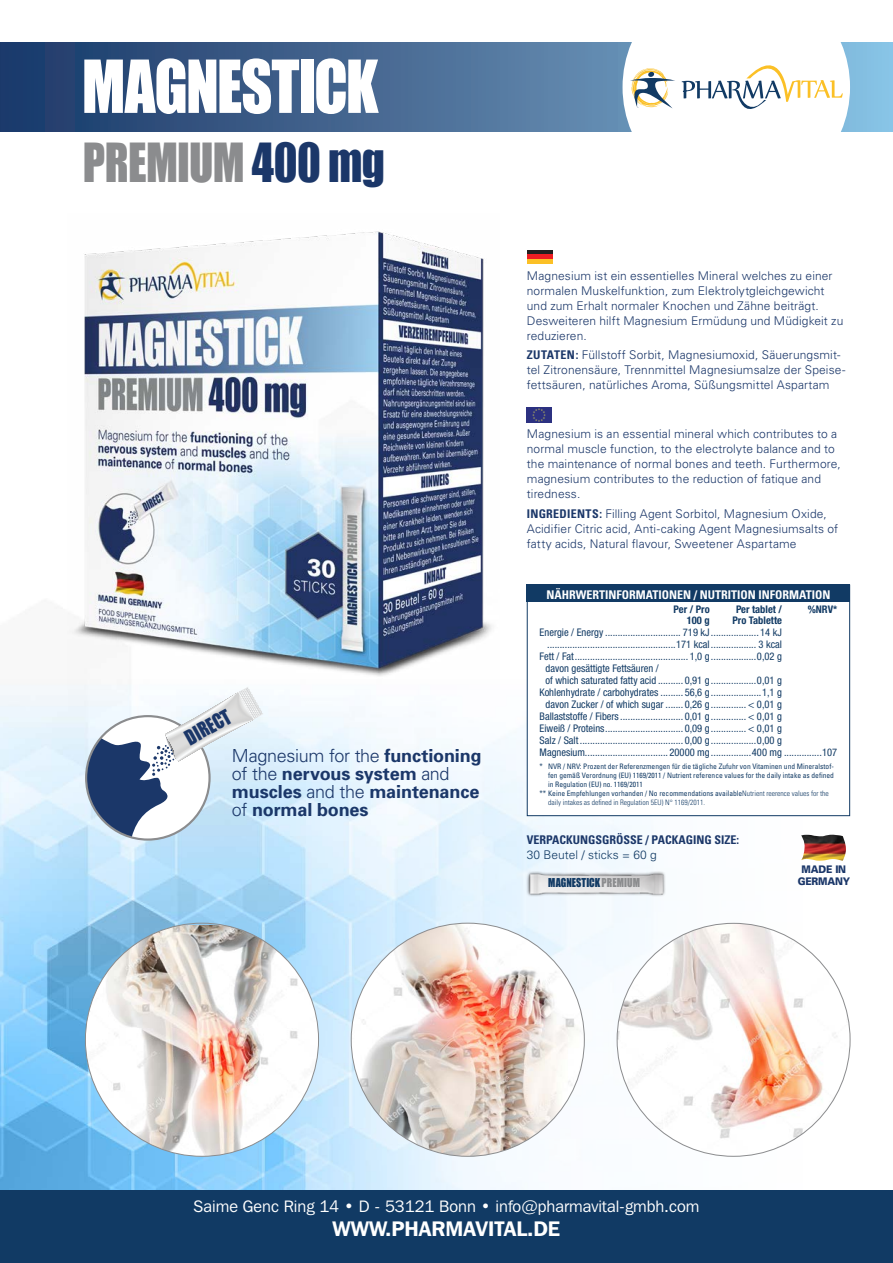
<style>
.page{position:relative;width:893px;height:1263px;background:#fff}
.page>*{position:absolute;margin:0;border:0;box-sizing:border-box;transform-origin:0 0}
.t1{font:67.5px "Impact";letter-spacing:-.02em;color:#fff;scale:.9 1}
.t2{font:49.5px "Impact";letter-spacing:-.015em;color:#8b8c8e;scale:.9 1}
.t3{font:600 21px "Franklin Gothic IT Cby BT";color:#fff}
.t4{font:19.5px "Impact";color:#1b3769;scale:.9 1}
.t5{font:700 18px/18px "Univers";letter-spacing:-.005em;color:#1b3769}
.t6{font:16.5px "Franklin Gothic IT Cby BT";color:#fff}
.t7{font:300 12px/15px "Univers";letter-spacing:.01em;color:#1b3769}
.t8{font:700 condensed 12px "Univers";color:#fff}
.t9{font:700 condensed 12px "Univers";color:#1b3769}
.t10{font:300 12px "Univers";color:#113a64}
.t11{font:11.25px "Impact";letter-spacing:.01em;color:#113a64;scale:.9 1}
.t12{font:condensed 10.5px "Helvetica Neue";color:#113a64}
.t13{font:700 condensed 10.5px "Helvetica Neue";color:#113a64}
.t14{font:900 10.5px/12px "Univers";letter-spacing:-.02em;color:#1b3769;text-align:center;scale:.9 1}
.t15{font:condensed 7.5px/9px "Univers";color:#113a64;text-align:justify}
.t16{font:300 condensed 7.5px/9px "Univers";color:#113a64}
.s1{color:#1b3769}
.s2{font-weight:300}
.s3{font-weight:700;font-stretch:condensed}
.s4{font-weight:400}
.s5{color:#8b8c8e}
</style>
<div class="page">
<img style="left:0;top:584px;width:803px;height:607px">
<div style="left:0;top:1191px;width:893px;height:72px;background:#113a64"></div>
<img style="left:68px;top:231px;width:432px;height:458px">
<svg style="left:0;top:43px;width:893px;height:89px;background:#436791"></svg>
<img style="left:85px;top:925px;width:234px;height:231px">
<img style="left:351px;top:923px;width:233px;height:233px;border-radius:117px">
<img style="left:617px;top:923px;width:233px;height:233px;border-radius:116px">
<img style="left:801px;top:835px;width:45px;height:26px">
<svg style="left:86px;top:687px;width:178px;height:152px"></svg>
<div style="left:526px;top:870px;width:140px;height:27px;background:#231f20;opacity:.75"></div>
<img style="left:527px;top:869px;width:138px;height:26px">
<div style="left:527px;top:585px;width:323px;height:231px;background:#fff;border:1px solid #113a64"></div>
<div style="left:527px;top:585px;width:323px;height:17px;background:#113a64"></div>
<svg style="left:622px;top:42px;width:228px;height:90px"></svg>
<svg style="left:682px;top:42px;width:161px;height:72px"></svg>
<svg style="left:630px;top:68px;width:45px;height:40px"></svg>
<img style="left:527px;top:408px;width:24px;height:14px">
<hr style="left:527px;top:250px;width:26px;height:4px;background:#231f20">
<div style="left:527px;top:254px;width:26px;height:5px;background:#ee1d23"></div>
<div style="left:527px;top:259px;width:26px;height:5px;background:#fbc026"></div>
<p class="t1" style="left:82px;top:34px;width:331px">MAGNESTICK</p>
<p class="t2" style="left:83px;top:124px;width:337px">PREMIUM <span class="s1">400 mg</span></p>
<p class="t4" style="left:179px;top:726px;width:56px;rotate:-29deg">DIRECT</p>
<p class="t5" style="left:232px;top:746px;width:251px"><span class="s2">Magnesium for the</span> functioning <span class="s2">of the</span> nervous system <span class="s2">and </span>muscles <span class="s2">and the</span> maintenance <span class="s2">of</span> normal bones</p>
<p class="t7" style="left:527px;top:268px;width:318px">Magnesium ist ein essentielles Mineral welches zu einer normalen Muskelfunktion, zum Elektrolytgleichgewicht und zum Erhalt normaler Knochen und Zähne beiträgt.<br>Desweiteren hilft Magnesium Ermüdung und Müdigkeit zu reduzieren.</p>
<p class="t7" style="left:527px;top:347px;width:320px"><span class="s3">ZUTATEN:</span> Füllstoff Sorbit, Magnesiumoxid, Säuerungsmit&shy;tel Zitronensäure, Trennmittel Magnesiumsalze der Speise&shy;fettsäuren, natürliches Aroma, Süßungsmittel Aspartam</p>
<p class="t7" style="left:527px;top:426px;width:315px">Magnesium is an essential mineral which contributes to a normal muscle function, to the electrolyte balance and to the maintenance of normal bones and teeth. Furthermore, magnesium contributes to the reduction of fatique and tiredness.</p>
<p class="t7" style="left:527px;top:505px;width:313px"><span class="s3">INGREDIENTS:</span> Filling Agent Sorbitol, Magnesium Oxide,<br>Acidifier Citric acid, Anti-caking Agent Magnesiumsalts of fatty acids, Natural flavour, Sweetener Aspartame</p>
<p class="t8" style="left:546px;top:587px;width:285px">NÄHRWERTINFORMATIONEN / NUTRITION INFORMATION</p>
<p class="t13" style="left:674px;top:603px;width:38px">Per / Pro</p>
<p class="t13" style="left:736px;top:603px;width:47px">Per tablet /</p>
<p class="t13" style="left:808px;top:603px;width:31px">%NRV*</p>
<p class="t13" style="left:687px;top:614px;width:24px">100 g</p>
<p class="t13" style="left:732px;top:614px;width:51px">Pro Tablette</p>
<p class="t12" style="left:540px;top:626px;width:244px">Energie / Energy .............................. 719 kJ ................... 14 kJ</p>
<p class="t12" style="left:547px;top:638px;width:236px">...................................................171 kcal .................. 3 kcal</p>
<p class="t12" style="left:540px;top:650px;width:244px">Fett / Fat............................................. 1,0 g ..................0,02 g</p>
<p class="t12" style="left:546px;top:662px;width:115px">davon gesättigte Fettsäuren /</p>
<p class="t12" style="left:546px;top:674px;width:238px">of which saturated fatty acid .......... 0,91 g ..................0,01 g</p>
<p class="t12" style="left:540px;top:686px;width:244px">Kohlenhydrate / carbohydrates ......... 56,6 g ....................1,1 g</p>
<p class="t12" style="left:546px;top:698px;width:238px">davon Zucker / of which sugar ....... 0,26 g .............. &lt; 0,01 g</p>
<p class="t12" style="left:540px;top:710px;width:244px">Ballaststoffe / Fibers ......................... 0,01 g .............. &lt; 0,01 g</p>
<p class="t12" style="left:540px;top:722px;width:244px">Eiweiß / Proteins............................... 0,09 g .............. &lt; 0,01 g</p>
<p class="t12" style="left:540px;top:734px;width:244px">Salz / Salt ......................................... 0,00 g ..................0,00 g</p>
<p class="t12" style="left:540px;top:746px;width:299px">Magnesium................................. 20000 mg ................400 mg ...............107</p>
<p class="t15" style="left:548px;top:762px;width:287px;text-indent:-9px">* NVR / NRV: Prozent der Referenzmengen für die tägliche Zufuhr von Vitaminen und Mineralstof&shy;fen gemäß Verordnung (EU) 1169/2011 / Nutrient reference values for the daily intake as defined in Regulation (EU) no. 1169/2011</p>
<p class="t16" style="left:548px;top:789px;width:282px;text-indent:-9px"><span class="s4">** Keine Empfehlungen vorhanden / No recommendations available</span>Nutrient reerence values for the daily intakes as defined in Regulation 5EU) N° 1169/2011.</p>
<p class="t9" style="left:527px;top:832px;width:214px">VERPACKUNGSGRÖSSE / PACKAGING SIZE:</p>
<p class="t10" style="left:527px;top:847px;width:131px">30 Beutel / sticks = 60 g</p>
<p class="t11" style="left:548px;top:874px;width:103px">MAGNESTICK <span class="s5">PREMIUM</span></p>
<p class="t14" style="left:798px;top:863px;width:60px">MADE IN<br>GERMANY</p>
<p class="t6" style="left:194px;top:1196px;width:507px">Saime Genc Ring 14 • D - 53121 Bonn • info@pharmavital-gmbh.com</p>
<p class="t3" style="left:333px;top:1215px;width:229px">WWW.PHARMAVITAL.DE</p>
</div>
